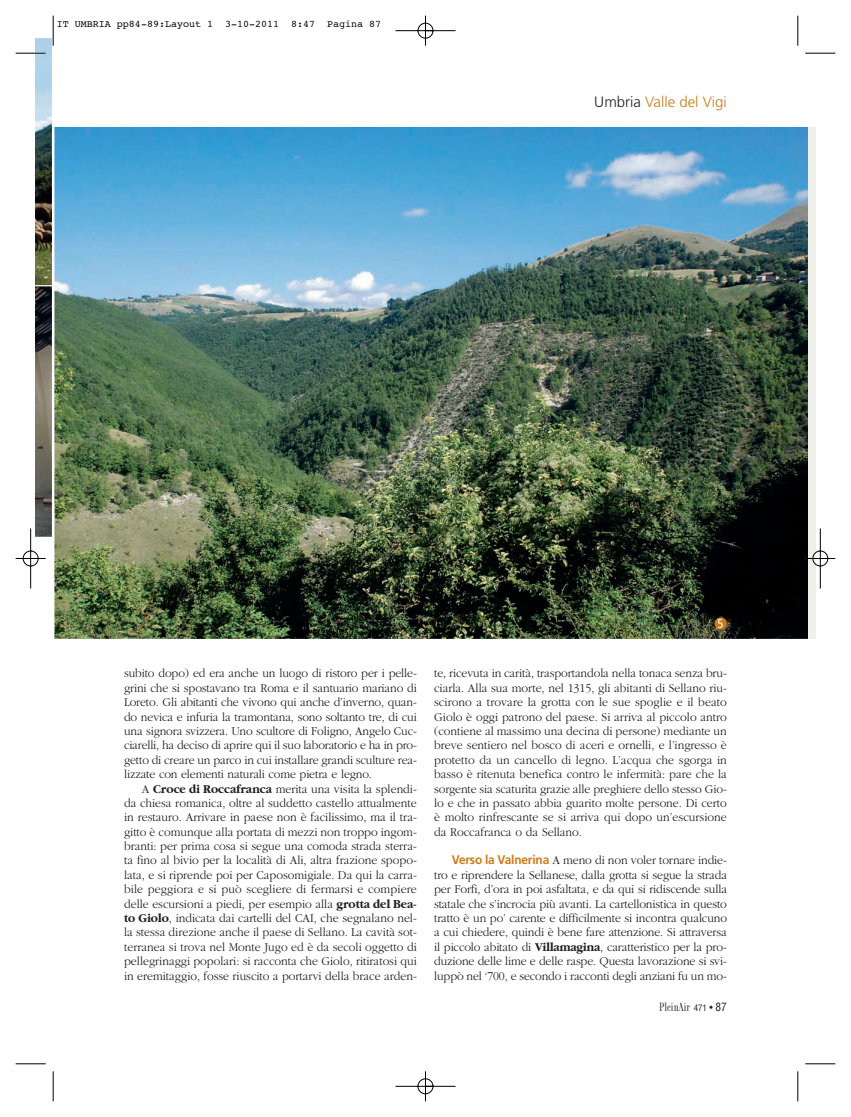
<style>
.page{position:relative;width:851px;height:1117px;background:#fff}
.page>*{position:absolute;margin:0;border:0;box-sizing:border-box;transform-origin:0 0}
.t1{font:300 15px "Frutiger";color:#cb7a16}
.t2{font:300 12.5px/14.4px "Garamond";letter-spacing:-.005em;color:#231f20;text-align:justify;scale:.95 1}
.t3{font:12.5px "Fashion Compressed No Three LT";color:#231f20}
.t4{font:condensed 12.5px "Frutiger";color:#fff}
.t5{font:10px "Courier";color:#000}
.s1{color:#231f20}
.s2{font-weight:700}
.s3{font-family:"Frutiger";font-weight:700;color:#cb7a16}
.s4{font-family:"Helvetica";font-stretch:condensed;font-size:8.75px}
.s5{font-family:"Helvetica";font-stretch:condensed;font-size:10px}
.s6{font-family:"Helvetica";font-stretch:condensed;font-size:11.25px}
</style>
<div class="page">
<img style="left:15px;top:15px;width:820px;height:1086px">
<p class="t5" style="left:57px;top:19px;width:326px">IT UMBRIA pp84-89:Layout 1 3-10-2011 8:47 Pagina 87</p>
<p class="t1" style="left:594px;top:96px;width:134px"><span class="s1">Umbria</span> Valle del Vigi</p>
<p class="t2" style="left:124px;top:667px;width:309px">subito dopo) ed era anche un luogo di ristoro per i pelle&shy;grini che si spostavano tra Roma e il santuario mariano di Loreto. Gli abitanti che vivono qui anche d’inverno, quan&shy;do nevica e infuria la tramontana, sono soltanto tre, di cui una signora svizzera. Uno scultore di Foligno, Angelo Cuc&shy;ciarelli, ha deciso di aprire qui il suo laboratorio e ha in pro&shy;getto di creare un parco in cui installare grandi sculture rea&shy;lizzate con elementi naturali come pietra e legno.</p>
<p class="t2" style="left:124px;top:782px;width:309px;text-indent:18px">A <span class="s2">Croce di Roccafranca</span> merita una visita la splendi&shy;da chiesa romanica, oltre al suddetto castello attualmente in restauro. Arrivare in paese non è facilissimo, ma il tra&shy;gitto è comunque alla portata di mezzi non troppo ingom&shy;branti: per prima cosa si segue una comoda strada sterra&shy;ta fino al bivio per la località di Ali, altra frazione spopo&shy;lata, e si riprende poi per Caposomigiale. Da qui la carra&shy;bile peggiora e si può scegliere di fermarsi e compiere delle escursioni a piedi, per esempio alla <span class="s2">grotta del Bea&shy;to Giolo</span>, indicata dai cartelli del CAI, che segnalano nel&shy;la stessa direzione anche il paese di Sellano. La cavità sot&shy;terranea si trova nel Monte Jugo ed è da secoli oggetto di pellegrinaggi popolari: si racconta che Giolo, ritiratosi qui in eremitaggio, fosse riuscito a portarvi della brace arden-</p>
<p class="t4" style="left:717px;top:618px;width:7px">5</p>
<p class="t2" style="left:434px;top:667px;width:309px">te, ricevuta in carità, trasportandola nella tonaca senza bru&shy;ciarla. Alla sua morte, nel 1315, gli abitanti di Sellano riu&shy;scirono a trovare la grotta con le sue spoglie e il beato Giolo è oggi patrono del paese. Si arriva al piccolo antro (contiene al massimo una decina di persone) mediante un breve sentiero nel bosco di aceri e ornelli, e l’ingresso è protetto da un cancello di legno. L’acqua che sgorga in basso è ritenuta benefica contro le infermità: pare che la sorgente sia scaturita grazie alle preghiere dello stesso Gio&shy;lo e che in passato abbia guarito molte persone. Di certo è molto rinfrescante se si arriva qui dopo un’escursione da Roccafranca o da Sellano.</p>
<p class="t2" style="left:434px;top:854px;width:310px;text-indent:18px"><span class="s3">Verso la Valnerina</span> A meno di non voler tornare indie&shy;tro e riprendere la Sellanese, dalla grotta si segue la strada per Forfi, d’ora in poi asfaltata, e da qui si ridiscende sulla statale che s’incrocia più avanti. La cartellonistica in questo tratto è un po’ carente e difficilmente si incontra qualcuno a cui chiedere, quindi è bene fare attenzione. Si attraversa il piccolo abitato di <span class="s2">Villamagina</span>, caratteristico per la pro&shy;duzione delle lime e delle raspe. Questa lavorazione si svi&shy;luppò nel ‘700, e secondo i racconti degli anziani fu un mo-</p>
<p class="t3" style="left:659px;top:1002px;width:69px">PleinAir <span class="s4">471</span> <span class="s5">•</span> <span class="s6">87</span></p>
</div>
